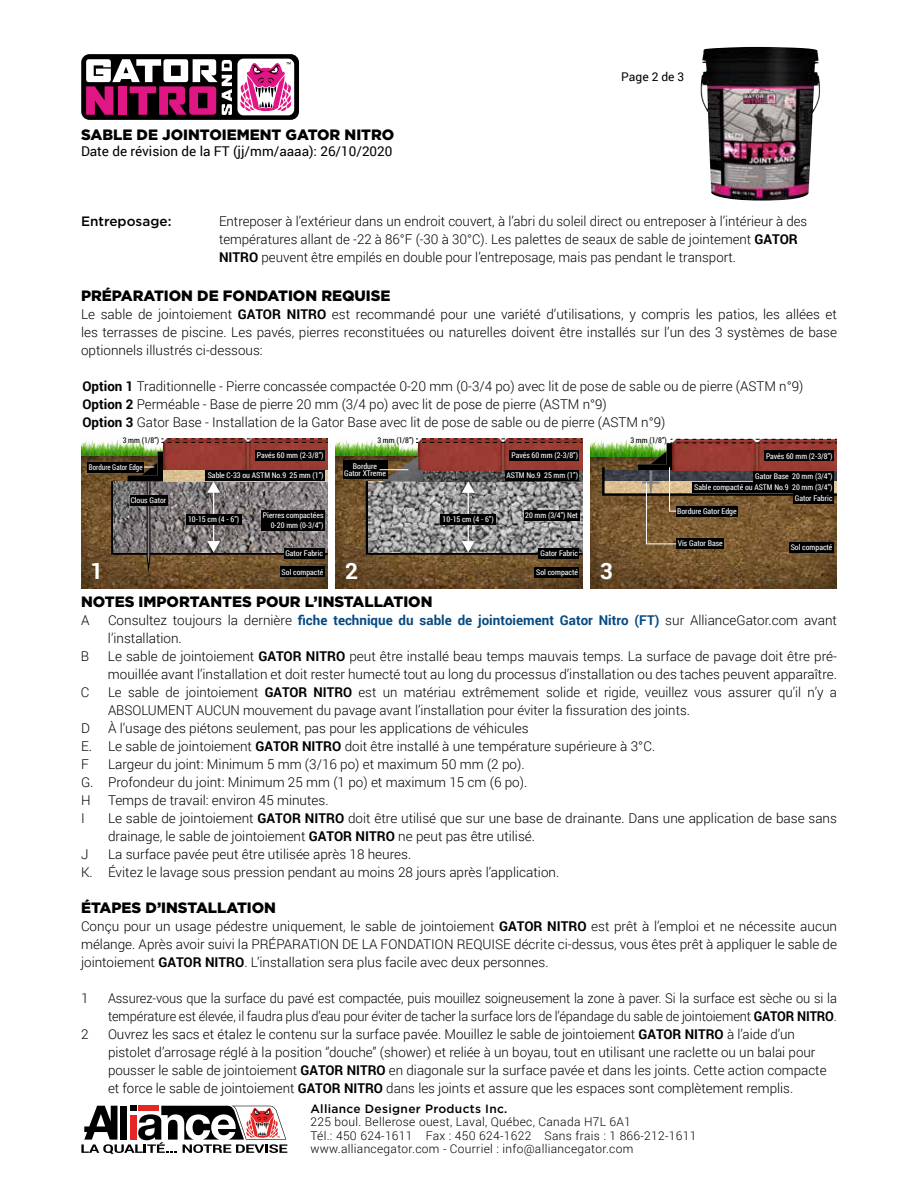
<style>
.page{position:relative;width:918px;height:1188px;background:#fff}
.page>*{position:absolute;margin:0;border:0;box-sizing:border-box;transform-origin:0 0}
.t1{font:700 22.5px "Roboto";color:#fff}
.t2{font:900 15px "Gotham";color:#000}
.t3{font:300 13.5px/18px "Roboto";color:#000}
.t4{font:300 13.5px/18px "Roboto";color:#000;scale:.95 1}
.t5{font:13.5px "Roboto";color:#000}
.t6{font:500 13.5px "Gotham";color:#000}
.t7{font:300 12px/13.2px "Roboto";letter-spacing:.025em;color:#000}
.t8{font:500 12px "Gotham";letter-spacing:.025em;color:#000}
.t9{font:12px "Roboto";color:#000}
.t10{font:7.95px/11.2px "Roboto Condensed";color:#fff;text-align:right}
.t11{font:7.95px "Roboto Condensed";color:#000}
.t12{font:7.95px "Roboto Condensed";color:#fff;scale:.9 1}
.s1{font-weight:700}
.s2{font-weight:700;color:#054982}
</style>
<div class="page">
<svg style="left:81px;top:1105px;width:206px;height:49px"></svg>
<img style="left:701px;top:47px;width:119px;height:154px">
<div style="left:81px;top:54px;width:218px;height:66px;background:#000;border-radius:8px"></div>
<div style="left:237px;top:59px;width:57px;height:56px;background:#fff;border-radius:6px"></div>
<svg style="left:238px;top:59px;width:56px;height:52px"></svg>
<svg style="left:86px;top:59px;width:146px;height:56px"></svg>
<img style="left:144px;top:445px;width:19px;height:7px">
<img style="left:81px;top:439px;width:63px;height:18px">
<img style="left:81px;top:457px;width:247px;height:131px">
<img style="left:164px;top:443px;width:164px;height:9px">
<svg style="left:161px;top:439px;width:167px;height:4px"></svg>
<div style="left:255px;top:450px;width:70px;height:11px;background:#000"></div>
<div style="left:280px;top:567px;width:45px;height:10px;background:#000"></div>
<div style="left:88px;top:462px;width:56px;height:10px;background:#000"></div>
<svg style="left:111px;top:452px;width:217px;height:122px;background:#64544c"></svg>
<div style="left:186px;top:514px;width:55px;height:10px;background:#000"></div>
<img style="left:398px;top:444px;width:20px;height:12px">
<img style="left:336px;top:439px;width:62px;height:18px">
<img style="left:336px;top:457px;width:246px;height:132px">
<img style="left:418px;top:443px;width:164px;height:38px">
<svg style="left:416px;top:439px;width:166px;height:4px"></svg>
<div style="left:505px;top:471px;width:74px;height:10px;background:#000"></div>
<div style="left:538px;top:548px;width:41px;height:10px;background:#000"></div>
<div style="left:534px;top:567px;width:45px;height:10px;background:#000"></div>
<svg style="left:382px;top:456px;width:41px;height:25px"></svg>
<div style="left:343px;top:461px;width:44px;height:18px;background:#000"></div>
<svg style="left:380px;top:469px;width:28px;height:1px"></svg>
<img style="left:456px;top:476px;width:24px;height:82px">
<svg style="left:366px;top:481px;width:216px;height:74px;background:#848484"></svg>
<div style="left:441px;top:514px;width:55px;height:10px;background:#000"></div>
<div style="left:509px;top:450px;width:70px;height:11px;background:#000"></div>
<img style="left:590px;top:439px;width:12px;height:18px">
<img style="left:590px;top:457px;width:247px;height:132px">
<div style="left:789px;top:542px;width:45px;height:10px;background:#000"></div>
<div style="left:676px;top:539px;width:48px;height:10px;background:#000"></div>
<svg style="left:602px;top:439px;width:235px;height:106px;background:#684a32"></svg>
<div style="left:764px;top:451px;width:70px;height:10px;background:#000"></div>
<p class="t2" style="left:81px;top:125px;width:315px">SABLE DE JOINTOIEMENT GATOR NITRO</p>
<p class="t5" style="left:81px;top:142px;width:313px">Date de révision de la FT (jj/mm/aaaa): 26/10/2020</p>
<p class="t9" style="left:621px;top:68px;width:65px">Page 2 de 3</p>
<p class="t6" style="left:81px;top:212px;width:92px">Entreposage:</p>
<p class="t3" style="left:219px;top:212px;width:590px">Entreposer à l’extérieur dans un endroit couvert, à l’abri du soleil direct ou entreposer à l’intérieur à des températures allant de -22 à 86°F (-30 à 30°C). Les palettes de seaux de sable de jointement <span class="s1">GATOR<br>NITRO</span> peuvent être empilés en double pour l’entreposage, mais pas pendant le transport.</p>
<p class="t2" style="left:81px;top:286px;width:311px">PRÉPARATION DE FONDATION REQUISE</p>
<p class="t3" style="left:81px;top:305px;width:758px;text-align:justify">Le sable de jointoiement <span class="s1">GATOR NITRO</span> est recommandé pour une variété d’utilisations, y compris les patios, les allées et les terrasses de piscine. Les pavés, pierres reconstituées ou naturelles doivent être installés sur l’un des 3 systèmes de base optionnels illustrés ci-dessous:</p>
<p class="t3" style="left:82px;top:377px;width:722px"><span class="s1">Option 1</span> Traditionnelle - Pierre concassée compactée 0-20 mm (0-3/4 po) avec lit de pose de sable ou de pierre (ASTM n°9)<br><span class="s1">Option 2</span> Perméable - Base de pierre 20 mm (3/4 po) avec lit de pose de pierre (ASTM n°9)<br><span class="s1">Option 3</span> Gator Base - Installation de la Gator Base avec lit de pose de sable ou de pierre (ASTM n°9)</p>
<p class="t11" style="left:123px;top:435px;width:38px">3 mm (1/8”)</p>
<p class="t10" style="left:257px;top:450px;width:68px">Pavés 60 mm (2-3/8”)</p>
<p class="t11" style="left:377px;top:435px;width:38px">3 mm (1/8”)</p>
<p class="t10" style="left:511px;top:450px;width:68px">Pavés 60 mm (2-3/8”)</p>
<p class="t10" style="left:344px;top:461px;width:43px;line-height:7.9px;text-align:center">Bordure<br>Gator XTreme</p>
<p class="t12" style="left:89px;top:461px;width:61px">Bordure Gator Edge</p>
<p class="t10" style="left:208px;top:470px;width:117px">Sable C-33 ou ASTM No.9 25 mm (1”)</p>
<p class="t10" style="left:263px;top:510px;width:62px;line-height:9.4px">Pierres compactées<br>0-20 mm (0-3/4”)</p>
<p class="t10" style="left:285px;top:547px;width:39px">Gator Fabric</p>
<p class="t10" style="left:506px;top:470px;width:73px">ASTM No.9 25 mm (1”)</p>
<p class="t10" style="left:131px;top:495px;width:37px">Clous Gator</p>
<p class="t10" style="left:525px;top:510px;width:54px">20 mm (3/4”) Net</p>
<p class="t10" style="left:188px;top:513px;width:53px">10-15 cm (4 - 6”)</p>
<p class="t10" style="left:443px;top:513px;width:53px">10-15 cm (4 - 6”)</p>
<p class="t10" style="left:540px;top:547px;width:39px">Gator Fabric</p>
<p class="t10" style="left:536px;top:566px;width:43px">Sol compacté</p>
<h1 class="t1" style="left:90px;top:555px;width:14px">1</h1>
<h1 class="t1" style="left:345px;top:555px;width:14px">2</h1>
<h1 class="t1" style="left:600px;top:555px;width:14px">3</h1>
<p class="t10" style="left:282px;top:566px;width:43px">Sol compacté</p>
<p class="t11" style="left:630px;top:435px;width:38px">3 mm (1/8”)</p>
<p class="t10" style="left:766px;top:450px;width:68px">Pavés 60 mm (2-3/8”)</p>
<p class="t10" style="left:694px;top:470px;width:140px">Gator Base 20 mm (3/4”)<br>Sable compacté ou ASTM No.9 20 mm (3/4”)<br>Gator Fabric</p>
<p class="t10" style="left:677px;top:505px;width:61px">Bordure Gator Edge</p>
<p class="t10" style="left:678px;top:538px;width:46px">Vis Gator Base</p>
<p class="t10" style="left:791px;top:541px;width:43px">Sol compacté</p>
<p class="t2" style="left:81px;top:592px;width:353px">NOTES IMPORTANTES POUR L’INSTALLATION</p>
<p class="t3" style="left:81px;top:611px;width:10px">A</p>
<p class="t3" style="left:108px;top:611px;width:731px">Consultez toujours la dernière <span class="s2">fiche technique du sable de jointoiement Gator Nitro (FT)</span> sur AllianceGator.com avant l’installation.</p>
<p class="t3" style="left:81px;top:647px;width:10px">B</p>
<p class="t3" style="left:108px;top:647px;width:731px">Le sable de jointoiement <span class="s1">GATOR NITRO</span> peut être installé beau temps mauvais temps. La surface de pavage doit être pré&shy;mouillée avant l’installation et doit rester humecté tout au long du processus d’installation ou des taches peuvent apparaître.</p>
<p class="t3" style="left:81px;top:683px;width:10px">C</p>
<p class="t3" style="left:108px;top:683px;width:731px">Le sable de jointoiement <span class="s1">GATOR NITRO</span> est un matériau extrêmement solide et rigide, veuillez vous assurer qu’il n’y a<br>ABSOLUMENT AUCUN mouvement du pavage avant l’installation pour éviter la fissuration des joints.</p>
<p class="t3" style="left:81px;top:719px;width:10px">D</p>
<p class="t3" style="left:81px;top:719px;width:576px;text-indent:27px">À l’usage des piétons seulement, pas pour les applications de véhicules<br>E. Le sable de jointoiement <span class="s1">GATOR NITRO</span> doit être installé à une température supérieure à 3°C.<br>F</p>
<p class="t3" style="left:81px;top:755px;width:448px;text-indent:27px">Largeur du joint: Minimum 5 mm (3/16 po) et maximum 50 mm (2 po).<br>G. Profondeur du joint: Minimum 25 mm (1 po) et maximum 15 cm (6 po).<br>H</p>
<p class="t3" style="left:108px;top:791px;width:222px">Temps de travail: environ 45 minutes.</p>
<p class="t3" style="left:81px;top:809px;width:5px">I</p>
<p class="t3" style="left:108px;top:809px;width:731px">Le sable de jointoiement <span class="s1">GATOR NITRO</span> doit être utilisé que sur une base de drainante. Dans une application de base sans drainage, le sable de jointoiement <span class="s1">GATOR NITRO</span> ne peut pas être utilisé.</p>
<p class="t3" style="left:81px;top:845px;width:9px">J</p>
<p class="t3" style="left:81px;top:845px;width:480px;text-indent:27px">La surface pavée peut être utilisée après 18 heures.<br>K. Évitez le lavage sous pression pendant au moins 28 jours après l’application.</p>
<p class="t2" style="left:81px;top:898px;width:197px">ÉTAPES D’INSTALLATION</p>
<p class="t3" style="left:81px;top:917px;width:758px;text-align:justify">Conçu pour un usage pédestre uniquement, le sable de jointoiement <span class="s1">GATOR NITRO</span> est prêt à l’emploi et ne nécessite aucun mélange. Après avoir suivi la PRÉPARATION DE LA FONDATION REQUISE décrite ci-dessus, vous êtes prêt à appliquer le sable de jointoiement <span class="s1">GATOR NITRO</span>. L’installation sera plus facile avec deux personnes.</p>
<p class="t3" style="left:81px;top:989px;width:9px">1</p>
<p class="t4" style="left:108px;top:989px;width:769px">Assurez-vous que la surface du pavé est compactée, puis mouillez soigneusement la zone à paver. Si la surface est sèche ou si la température est élevée, il faudra plus d’eau pour éviter de tacher la surface lors de l’épandage du sable de jointoiement <span class="s1">GATOR NITRO</span>.</p>
<p class="t3" style="left:81px;top:1025px;width:9px">2</p>
<p class="t3" style="left:108px;top:1025px;width:720px">Ouvrez les sacs et étalez le contenu sur la surface pavée. Mouillez le sable de jointoiement <span class="s1">GATOR NITRO</span> à l’aide d’un pistolet d’arrosage réglé à la position ‘’douche’’ (shower) et reliée à un boyau, tout en utilisant une raclette ou un balai pour pousser le sable de jointoiement <span class="s1">GATOR NITRO</span> en diagonale sur la surface pavée et dans les joints. Cette action compacte et force le sable de jointoiement <span class="s1">GATOR NITRO</span> dans les joints et assure que les espaces sont complètement remplis.</p>
<p class="t8" style="left:310px;top:1101px;width:199px">Alliance Designer Products Inc.</p>
<p class="t7" style="left:310px;top:1115px;width:387px">225 boul. Bellerose ouest, Laval, Québec, Canada H7L 6A1<br>Tél.: 450 624-1611 Fax : 450 624-1622 Sans frais : 1 866-212-1611 www.alliancegator.com - Courriel : info@alliancegator.com</p>
</div>
